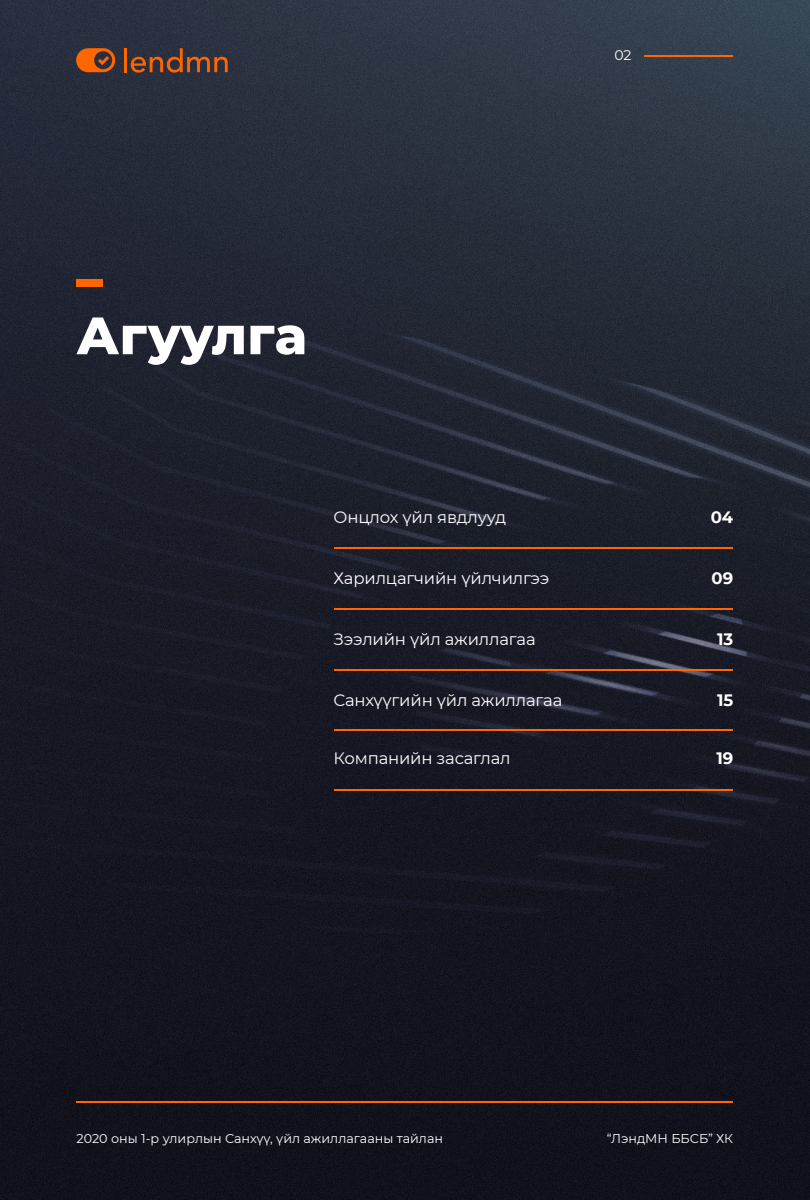
<style>
.page{position:relative;width:810px;height:1200px;background:#fff}
.page>*{position:absolute;margin:0;border:0;box-sizing:border-box;transform-origin:0 0}
.t1{font:800 52.5px "Montserrat";color:#fff}
.t2{font:16.5px "Montserrat";letter-spacing:-.01em;color:#fff}
.t3{font:700 16.5px "Montserrat";color:#fff}
.t4{font:14.02px "Montserrat";color:#fff}
.t5{font:12.75px "Montserrat";color:#fff}
</style>
<div class="page">
<img style="left:0;top:0;width:810px;height:1200px">
<hr style="left:76px;top:1102px;width:657px;height:1px;background:#f60">
<svg style="left:131px;top:48px;width:97px;height:25px;background:#633e2e"></svg>
<hr style="left:124px;top:48px;width:3px;height:24px;background:#f60">
<svg style="left:76px;top:48px;width:40px;height:24px"></svg>
<hr style="left:645px;top:56px;width:88px;height:1px;background:#f60">
<hr style="left:334px;top:547px;width:399px;height:1px;background:#f60">
<hr style="left:334px;top:608px;width:399px;height:1px;background:#f60">
<hr style="left:334px;top:669px;width:399px;height:1px;background:#f60">
<hr style="left:334px;top:730px;width:399px;height:1px;background:#f60">
<hr style="left:334px;top:789px;width:399px;height:1px;background:#f60">
<div style="left:76px;top:279px;width:26px;height:8px;background:#f60"></div>
<p class="t4" style="left:614px;top:46px;width:19px">02</p>
<h1 class="t1" style="left:76px;top:297px;width:232px">Агуулга</h1>
<p class="t2" style="left:334px;top:506px;width:174px">Онцлох үйл явдлууд</p>
<p class="t3" style="left:711px;top:506px;width:24px">04</p>
<p class="t2" style="left:334px;top:567px;width:217px">Харилцагчийн үйлчилгээ</p>
<p class="t3" style="left:712px;top:566px;width:23px">09</p>
<p class="t2" style="left:334px;top:628px;width:203px">Зээлийн үйл ажиллагаа</p>
<p class="t3" style="left:717px;top:627px;width:18px">13</p>
<p class="t2" style="left:334px;top:689px;width:230px">Санхүүгийн үйл ажиллагаа</p>
<p class="t3" style="left:717px;top:688px;width:18px">15</p>
<p class="t2" style="left:334px;top:747px;width:178px">Компанийн засаглал</p>
<p class="t3" style="left:716px;top:746px;width:18px">19</p>
<p class="t5" style="left:77px;top:1130px;width:368px">2020 оны 1-р улирлын Санхүү, үйл ажиллагааны тайлан</p>
<p class="t5" style="left:607px;top:1130px;width:128px">“ЛэндМН ББСБ” ХК</p>
</div>
